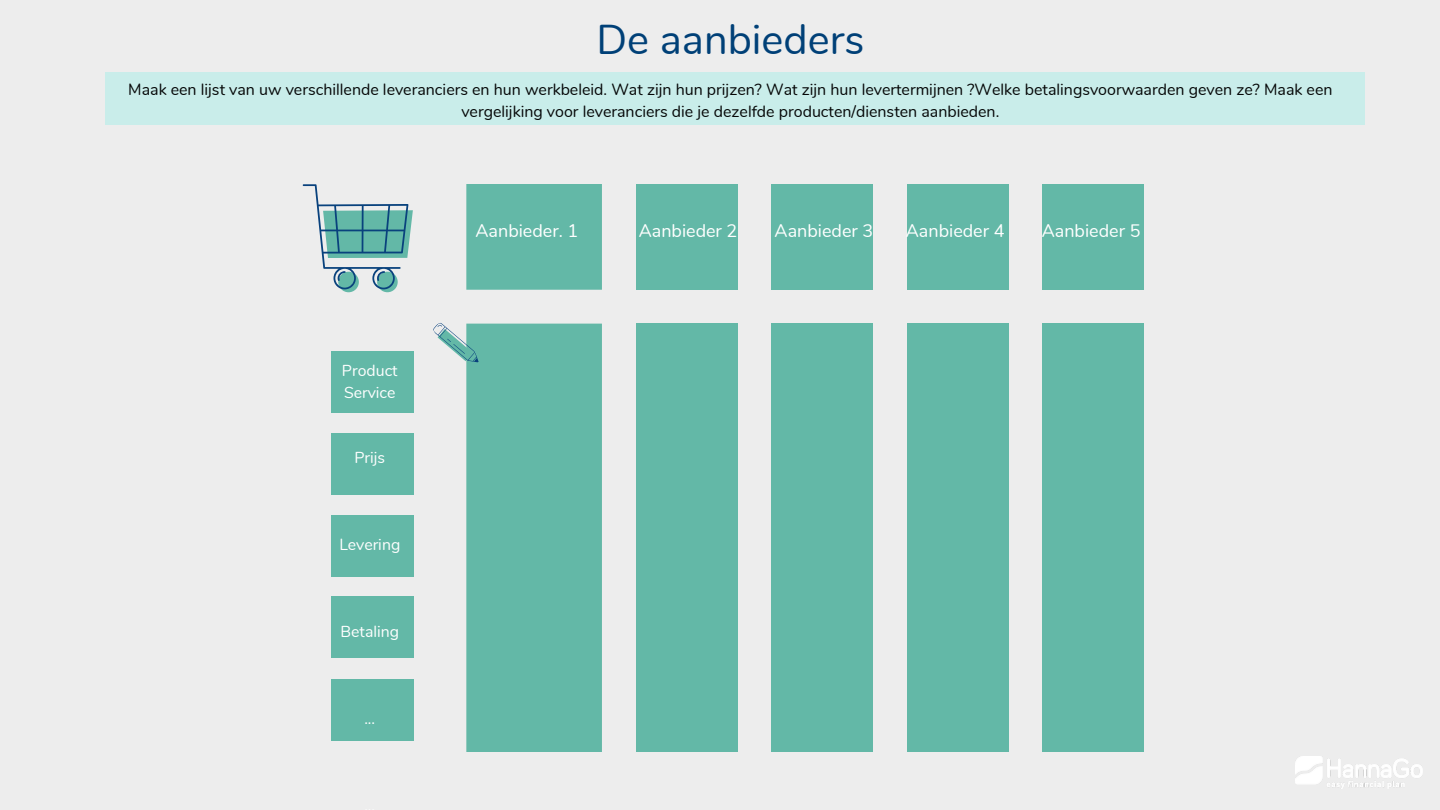
<style>
.page{position:relative;width:1440px;height:810px;background:#ededed}
.page>*{position:absolute;margin:0;border:0;box-sizing:border-box;transform-origin:0 0}
.t1{font:41.6px "Nunito";color:#004077}
.t2{font:18px "Nunito";color:#fff}
.t3{font:16px/21.8px "Nunito";color:#050707;text-align:center}
.t4{font:15.8px "Nunito";color:#fff}
</style>
<div class="page">
<div style="left:636px;top:184px;width:102px;height:106px;background:#63b8a7"></div>
<div style="left:771px;top:324px;width:102px;height:427px;background:#63b8a7"></div>
<div style="left:636px;top:324px;width:102px;height:427px;background:#63b8a7"></div>
<div style="left:771px;top:184px;width:102px;height:106px;background:#63b8a7"></div>
<div style="left:907px;top:184px;width:102px;height:106px;background:#63b8a7"></div>
<div style="left:466px;top:184px;width:136px;height:106px;background:#63b8a7"></div>
<div style="left:466px;top:324px;width:136px;height:427px;background:#63b8a7"></div>
<div style="left:1043px;top:184px;width:101px;height:106px;background:#63b8a7"></div>
<div style="left:907px;top:324px;width:102px;height:427px;background:#63b8a7"></div>
<div style="left:1043px;top:324px;width:101px;height:427px;background:#63b8a7"></div>
<div style="left:331px;top:351px;width:82px;height:61px;background:#63b8a7"></div>
<div style="left:331px;top:433px;width:82px;height:62px;background:#63b8a7"></div>
<div style="left:331px;top:515px;width:82px;height:62px;background:#63b8a7"></div>
<div style="left:331px;top:596px;width:82px;height:62px;background:#63b8a7"></div>
<div style="left:331px;top:679px;width:82px;height:62px;background:#63b8a7"></div>
<div style="left:105px;top:72px;width:1259px;height:52px;background:#c9edea"></div>
<svg style="left:303px;top:184px;width:110px;height:108px"></svg>
<img style="left:1295px;top:756px;width:128px;height:32px">
<svg style="left:433px;top:323px;width:47px;height:51px"></svg>
<p class="t1" style="left:596px;top:12px;width:269px">De aanbieders</p>
<p class="t3" style="left:128px;top:79px;width:1206px">Maak een lijst van uw verschillende leveranciers en hun werkbeleid. Wat zijn hun prijzen? Wat zijn hun levertermijnen ?Welke betalingsvoorwaarden geven ze? Maak een vergelijking voor leveranciers die je dezelfde producten/diensten aanbieden.</p>
<p class="t4" style="left:342px;top:360px;width:57px">Product</p>
<p class="t4" style="left:344px;top:382px;width:53px">Service</p>
<p class="t4" style="left:354px;top:447px;width:32px">Prijs</p>
<p class="t4" style="left:339px;top:534px;width:62px">Levering</p>
<p class="t4" style="left:341px;top:621px;width:60px">Betaling</p>
<p class="t4" style="left:364px;top:708px;width:12px">...</p>
<p class="t2" style="left:475px;top:218px;width:104px">Aanbieder. 1</p>
<p class="t2" style="left:639px;top:218px;width:100px">Aanbieder 2</p>
<p class="t2" style="left:775px;top:218px;width:100px">Aanbieder 3</p>
<p class="t2" style="left:906px;top:218px;width:100px">Aanbieder 4</p>
<p class="t2" style="left:1042px;top:218px;width:100px">Aanbieder 5</p>
</div>
